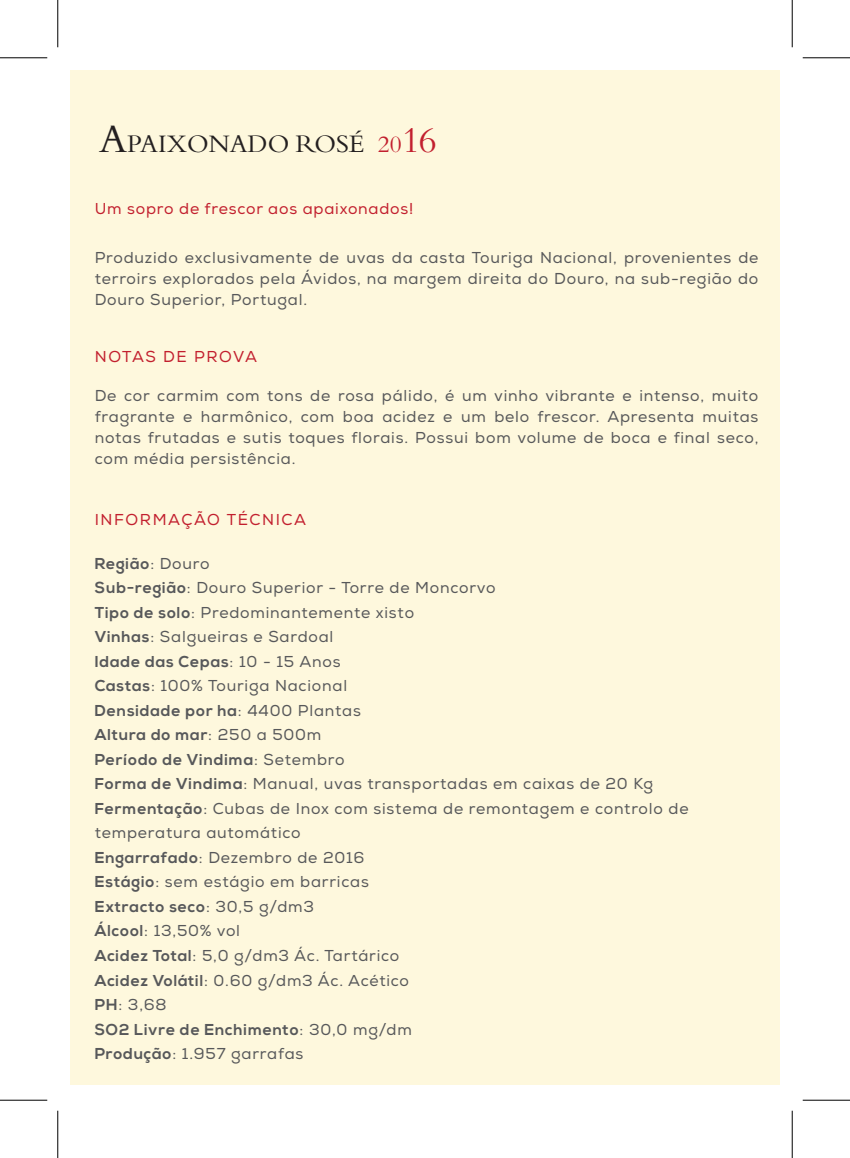
<style>
.page{position:relative;width:850px;height:1158px;background:#fff}
.page>*{position:absolute;margin:0;border:0;box-sizing:border-box;transform-origin:0 0}
.t1{font:24.5px "Bergamo Std";color:#231f20}
.t2{font:15.75px/24.5px "Nexa";letter-spacing:.05em;color:#57585a;text-align:justify}
.t3{font:15.75px "Nexa";letter-spacing:.05em;color:#c21f2e}
.t4{font:15.75px "Nexa";letter-spacing:.1em;color:#c21f2e}
.t5{font:15.75px "Nexa";letter-spacing:.085em;color:#c21f2e}
.s1{font-size:38.5px}
.s2{font-size:22.75px;color:#c21f2e}
.s3{font-size:35px;color:#c21f2e}
.s4{font-weight:700}
</style>
<div class="page">
<div style="left:71px;top:70px;width:709px;height:1014px;background:#fef8dd"></div>
<hr style="left:0;top:57px;width:47px;height:1px;background:#000">
<hr style="left:802px;top:57px;width:48px;height:1px;background:#000">
<hr style="left:0;top:1099px;width:47px;height:1px;background:#000">
<hr style="left:802px;top:1099px;width:48px;height:1px;background:#000">
<hr style="left:57px;top:0;width:1px;height:47px;background:#000">
<hr style="left:57px;top:1110px;width:1px;height:47px;background:#000">
<hr style="left:792px;top:0;width:1px;height:47px;background:#000">
<hr style="left:792px;top:1110px;width:1px;height:47px;background:#000">
<h1 class="t1" style="left:99px;top:129px;width:339px"><span class="s1">A</span>PAIXONADO ROSÉ <span class="s2">20</span><span class="s3">16</span></h1>
<p class="t3" style="left:95px;top:199px;width:320px">Um sopro de frescor aos apaixonados!</p>
<p class="t2" style="left:95px;top:247px;width:665px;line-height:21px">Produzido exclusivamente de uvas da casta Touriga Nacional, provenientes de terroirs explorados pela Ávidos, na margem direita do Douro, na sub-região do Douro Superior, Portugal.</p>
<p class="t5" style="left:95px;top:347px;width:164px">NOTAS DE PROVA</p>
<p class="t2" style="left:95px;top:386px;width:665px;line-height:21px">De cor carmim com tons de rosa pálido, é um vinho vibrante e intenso, muito fragrante e harmônico, com boa acidez e um belo frescor. Apresenta muitas notas frutadas e sutis toques florais. Possui bom volume de boca e final seco, com média persistência.</p>
<p class="t4" style="left:95px;top:510px;width:213px">INFORMAÇÃO TÉCNICA</p>
<p class="t2" style="left:95px;top:551px;width:595px;text-align:left"><span class="s4">Região</span>: Douro<br><span class="s4">Sub-região</span>: Douro Superior - Torre de Moncorvo<br><span class="s4">Tipo de solo</span>: Predominantemente xisto<br><span class="s4">Vinhas</span>: Salgueiras e Sardoal<br><span class="s4">Idade das Cepas</span>: 10 - 15 Anos<br><span class="s4">Castas</span>: 100% Touriga Nacional<br><span class="s4">Densidade por ha</span>: 4400 Plantas<br><span class="s4">Altura do mar</span>: 250 a 500m<br><span class="s4">Período de Vindima</span>: Setembro<br><span class="s4">Forma de Vindima</span>: Manual, uvas transportadas em caixas de 20 Kg<br><span class="s4">Fermentação</span>: Cubas de Inox com sistema de remontagem e controlo de temperatura automático<br><span class="s4">Engarrafado</span>: Dezembro de 2016<br><span class="s4">Estágio</span>: sem estágio em barricas<br><span class="s4">Extracto seco</span>: 30,5 g/dm3<br><span class="s4">Álcool</span>: 13,50% vol<br><span class="s4">Acidez Total</span>: 5,0 g/dm3 Ác. Tartárico<br><span class="s4">Acidez Volátil</span>: 0.60 g/dm3 Ác. Acético<br><span class="s4">PH</span>: 3,68<br><span class="s4">SO2 Livre de Enchimento</span>: 30,0 mg/dm<br><span class="s4">Produção</span>: 1.957 garrafas</p>
</div>
